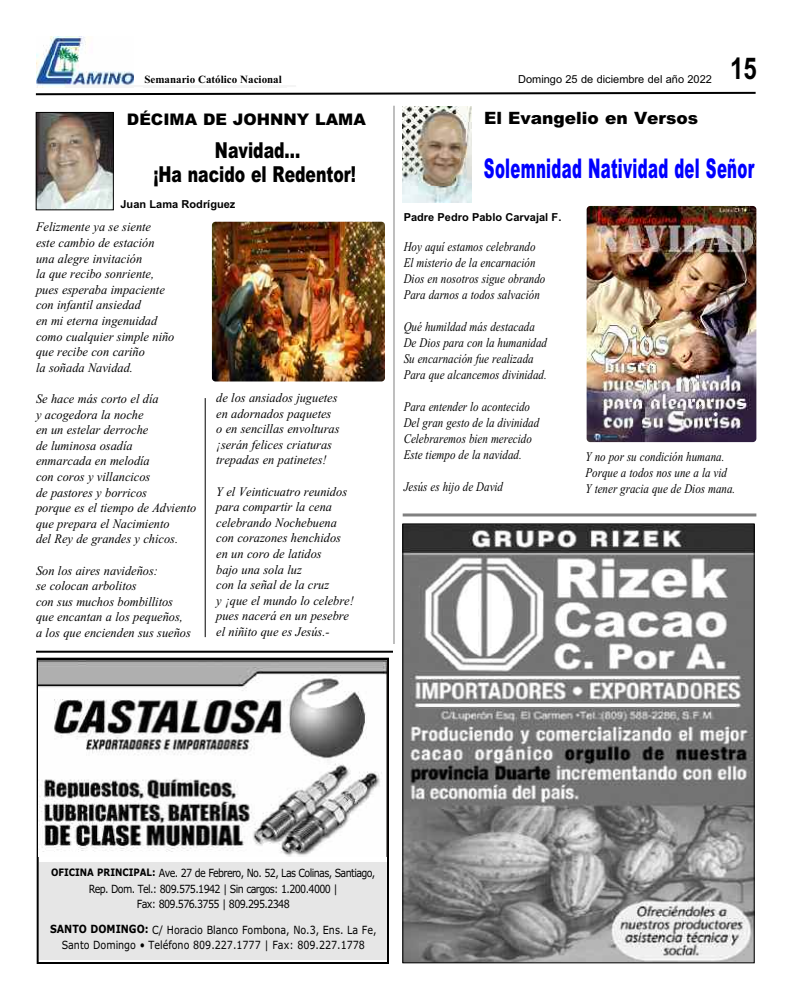
<style>
.page{position:relative;width:792px;height:1008px;background:#fff}
.page>*{position:absolute;margin:0;border:0;box-sizing:border-box;transform-origin:0 0}
.t1{font:700 30px "Arial";color:#000;scale:.8 1}
.t2{font:900 27.2px "Arial";letter-spacing:.02em;color:#00f;scale:.55 1}
.t3{font:900 22px/24px "Arial";color:#000;text-align:center;scale:.71 1}
.t4{font:900 17px "Arial";color:#000}
.t5{font:900 16px "Arial";color:#000}
.t6{font:italic 13.2px/16px "Times New Roman";color:#000;scale:.83 1}
.t7{font:italic 13px/15.6px "Times New Roman";color:#000;scale:.95 1}
.t8{font:11.3px/15.6px "Verdana";letter-spacing:-.065em;color:#000;text-align:center;scale:.85 1}
.t9{font:11.3px/15.6px "Verdana";color:#000;text-align:center;scale:.85 1}
.t10{font:11px "Arial Bold MT OTF";color:#000}
.t11{font:11px "Arial";color:#000}
.t12{font:700 11px "Times New Roman";color:#000}
.s1{font-weight:700;font-size:10.3px}
.s2{font-weight:700}
</style>
<div class="page">
<img style="left:36px;top:36px;width:98px;height:49px">
<svg style="left:35px;top:85px;width:721px;height:11px"></svg>
<hr style="left:143px;top:85px;width:144px;height:2px;background:#f5f5f5">
<img style="left:65px;top:85px;width:69px;height:2px">
<hr style="left:393px;top:106px;width:1px;height:538px;background:#808080">
<hr style="left:403px;top:513px;width:353px;height:3px;background:#808080">
<img style="left:405px;top:526px;width:347px;height:435px">
<div style="left:403px;top:524px;width:351px;height:439px;border:1px solid #000"></div>
<img style="left:38px;top:114px;width:74px;height:94px">
<div style="left:36px;top:112px;width:78px;height:98px;border:1px solid #000"></div>
<img style="left:403px;top:107px;width:68px;height:95px">
<img style="left:212px;top:222px;width:173px;height:159px;border-radius:4px">
<hr style="left:205px;top:398px;width:1px;height:239px;background:#000">
<hr style="left:36px;top:651px;width:357px;height:2px;background:#000">
<div style="left:37px;top:658px;width:352px;height:306px;border:2px solid #000"></div>
<img style="left:39px;top:659px;width:350px;height:198px">
<img style="left:387px;top:659px;width:1px;height:198px">
<img style="left:39px;top:659px;width:348px;height:1px">
<div style="left:40px;top:863px;width:347px;height:97px;background:#e6e6e6"></div>
<img style="left:587px;top:206px;width:169px;height:236px;border-radius:4px">
<p class="t12" style="left:144px;top:72px;width:139px">Semanario Católico Nacional</p>
<p class="t11" style="left:518px;top:73px;width:195px">Domingo 25 de diciembre del año 2022</p>
<h1 class="t1" style="left:730px;top:51px;width:35px">15</h1>
<p class="t5" style="left:127px;top:110px;width:240px">DÉCIMA DE JOHNNY LAMA</p>
<h3 class="t3" style="left:153px;top:139px;width:287px">Navidad...<br>¡Ha nacido el Redentor!</h3>
<p class="t10" style="left:120px;top:198px;width:116px">Juan Lama Rodríguez</p>
<p class="t7" style="left:36px;top:219px;width:147px">Felizmente ya se siente<br>este cambio de estación una alegre invitación<br>la que recibo sonriente, pues esperaba impaciente con infantil ansiedad<br>en mi eterna ingenuidad como cualquier simple niño que recibe con cariño<br>la soñada Navidad.</p>
<p class="t7" style="left:36px;top:391px;width:170px">Se hace más corto el día<br>y acogedora la noche<br>en un estelar derroche<br>de luminosa osadía<br>enmarcada en melodía<br>con coros y villancicos<br>de pastores y borricos<br>porque es el tiempo de Adviento que prepara el Nacimiento<br>del Rey de grandes y chicos.</p>
<p class="t7" style="left:36px;top:562px;width:165px">Son los aires navideños:<br>se colocan arbolitos<br>con sus muchos bombillitos que encantan a los pequeños, a los que encienden sus sueños</p>
<p class="t7" style="left:216px;top:390px;width:131px">de los ansiados juguetes en adornados paquetes o en sencillas envolturas ¡serán felices criaturas trepadas en patinetes!</p>
<p class="t7" style="left:216px;top:483px;width:146px">Y el Veinticuatro reunidos para compartir la cena celebrando Nochebuena con corazones henchidos en un coro de latidos<br>bajo una sola luz<br>con la señal de la cruz<br>y ¡que el mundo lo celebre! pues nacerá en un pesebre el niñito que es Jesús.-</p>
<h3 class="t4" style="left:484px;top:109px;width:216px">El Evangelio en Versos</h3>
<h2 class="t2" style="left:484px;top:153px;width:493px">Solemnidad Natividad del Señor</h2>
<p class="t10" style="left:404px;top:211px;width:159px">Padre Pedro Pablo Carvajal F.</p>
<p class="t6" style="left:404px;top:239px;width:172px">Hoy aquí estamos celebrando<br>El misterio de la encarnación<br>Dios en nosotros sigue obrando<br>Para darnos a todos salvación</p>
<p class="t6" style="left:404px;top:319px;width:174px">Qué humildad más destacada<br>De Dios para con la humanidad<br>Su encarnación fue realizada<br>Para que alcancemos divinidad.</p>
<p class="t6" style="left:404px;top:399px;width:165px">Para entender lo acontecido<br>Del gran gesto de la divinidad<br>Celebraremos bien merecido<br>Este tiempo de la navidad.</p>
<p class="t6" style="left:404px;top:479px;width:121px">Jesús es hijo de David</p>
<p class="t6" style="left:586px;top:449px;width:182px">Y no por su condición humana.<br>Porque a todos nos une a la vid<br>Y tener gracia que de Dios mana.</p>
<p class="t8" style="left:51px;top:865px;width:383px"><span class="s1">OFICINA PRINCIPAL:</span> Ave. 27 de Febrero, No. 52, Las Colinas, Santiago,<br>Rep. Dom. Tel.: 809.575.1942 | Sin cargos: 1.200.4000 |<br>Fax: 809.576.3755 | 809.295.2348</p>
<p class="t9" style="left:50px;top:922px;width:385px"><span class="s2">SANTO DOMINGO:</span> C/ Horacio Blanco Fombona, No.3, Ens. La Fe,<br>Santo Domingo • Teléfono 809.227.1777 | Fax: 809.227.1778</p>
</div>
